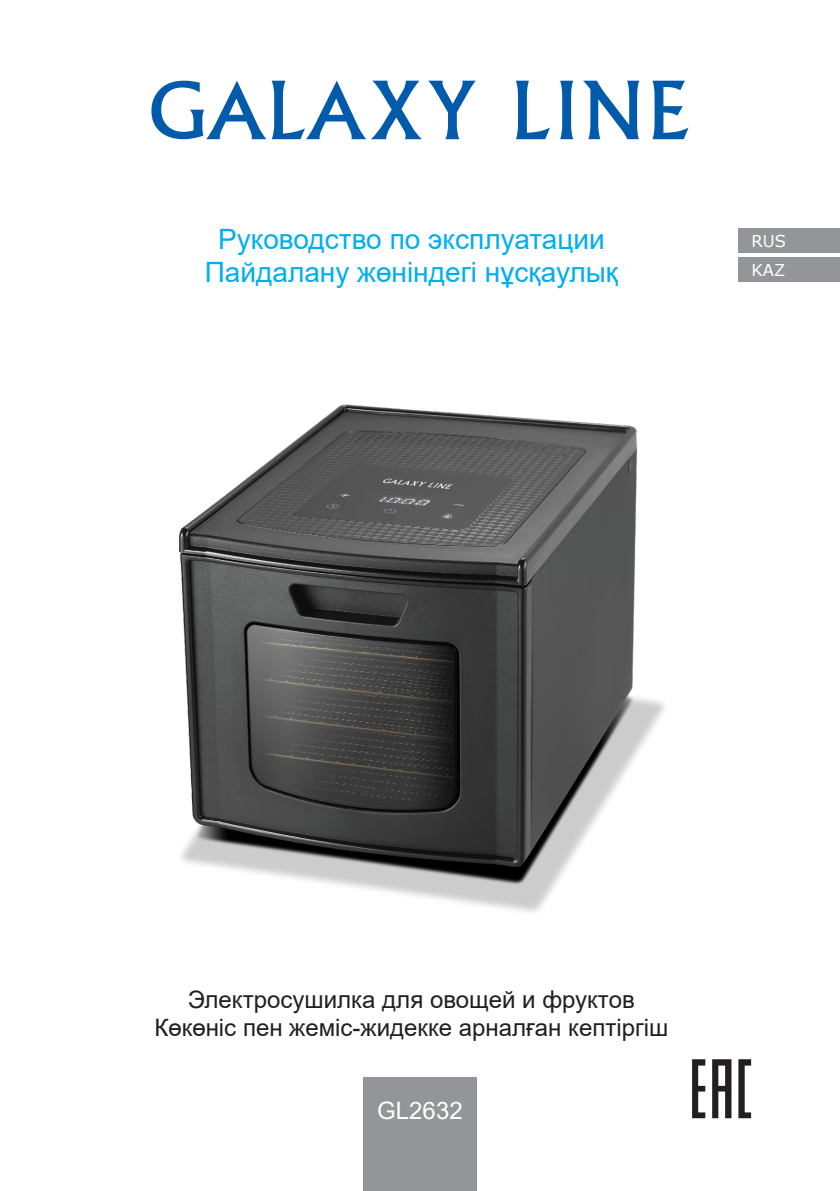
<style>
.page{position:relative;width:840px;height:1191px;background:#fff}
.page>*{position:absolute;margin:0;border:0;box-sizing:border-box;transform-origin:0 0}
.t1{font:28px "Arial";color:#00aeef}
.t2{font:24px "Arial";color:#231f20}
.t3{font:24px "Arial";color:#fff}
.t4{font:16.4px "Verdana";color:#fff}
</style>
<div class="page">
<div style="left:363px;top:1077px;width:113px;height:113px;background:#939598"></div>
<div style="left:738px;top:228px;width:101px;height:25px;background:#939598"></div>
<div style="left:738px;top:258px;width:101px;height:24px;background:#939598"></div>
<svg style="left:692px;top:1059px;width:58px;height:59px"></svg>
<img style="left:179px;top:404px;width:486px;height:508px">
<svg style="left:151px;top:81px;width:324px;height:58px"></svg>
<svg style="left:516px;top:81px;width:172px;height:58px"></svg>
<p class="t1" style="left:218px;top:219px;width:388px">Руководство по эксплуатации</p>
<p class="t1" style="left:205px;top:253px;width:415px">Пайдалану жөніндегі нұсқаулық</p>
<p class="t4" style="left:751px;top:229px;width:36px">RUS</p>
<p class="t4" style="left:751px;top:259px;width:35px">KAZ</p>
<p class="t2" style="left:188px;top:982px;width:448px">Электросушилка для овощей и фруктов</p>
<p class="t2" style="left:154px;top:1010px;width:515px">Көкөніс пен жеміс-жидекке арналған кептіргіш</p>
<p class="t3" style="left:377px;top:1094px;width:87px">GL2632</p>
</div>
